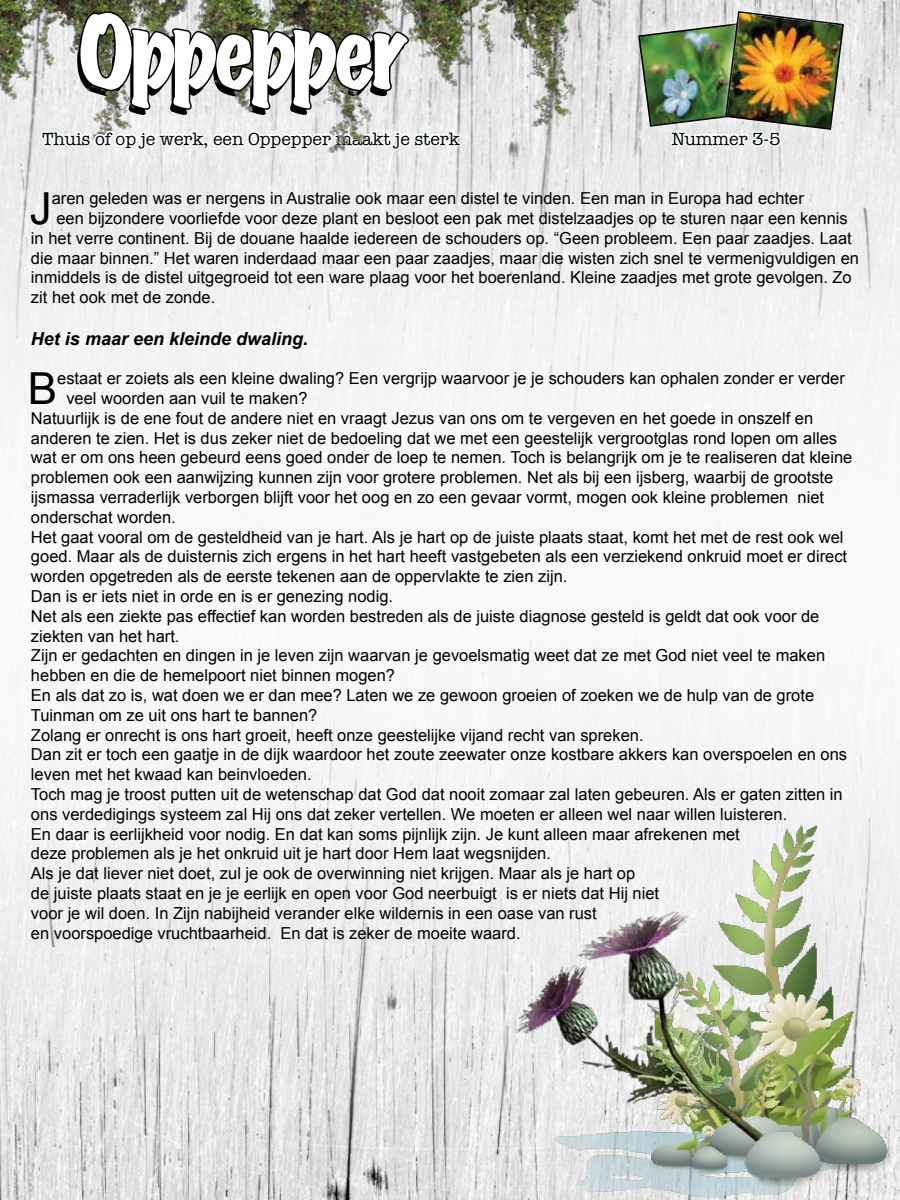
<style>
.page{position:relative;width:900px;height:1200px;background:#fff}
.page>*{position:absolute;margin:0;border:0;box-sizing:border-box;transform-origin:0 0}
.t1{font:expanded 90px "Marker Felt";letter-spacing:-.07em;color:#fff}
.t2{font:44.1px "Arial";color:#000}
.t3{font:18px "American Typewriter";color:#000}
.t4{font:italic 700 18px "Arial";color:#000}
.t5{font:16.5px "Arial";color:#000}
</style>
<div class="page">
<img style="left:0;top:117px;width:900px;height:1083px">
<img style="left:517px;top:813px;width:378px;height:384px">
<img style="left:0;top:0;width:69px;height:145px">
<img style="left:468px;top:0;width:160px;height:133px">
<svg style="left:39px;top:123px;width:424px;height:41px"></svg>
<img style="left:628px;top:0;width:227px;height:216px">
<img style="left:69px;top:0;width:399px;height:159px">
<svg style="left:78px;top:10px;width:331px;height:102px;background:#8c8e84"></svg>
<img style="left:517px;top:911px;width:288px;height:256px">
<img style="left:741px;top:1133px;width:88px;height:57px">
<h1 class="t1" style="left:78px;top:-14px;width:331px">Oppepper</h1>
<p class="t3" style="left:42px;top:125px;width:419px">Thuis of op je werk, een Oppepper maakt je sterk</p>
<p class="t3" style="left:671px;top:125px;width:111px">Nummer 3-5</p>
<h2 class="t2" style="left:30px;top:180px;width:24px">J</h2>
<p class="t5" style="left:52px;top:188px;width:754px">aren geleden was er nergens in Australie ook maar een distel te vinden. Een man in Europa had echter</p>
<p class="t5" style="left:56px;top:207px;width:793px">een bijzondere voorliefde voor deze plant en besloot een pak met distelzaadjes op te sturen naar een kennis</p>
<p class="t5" style="left:31px;top:227px;width:822px">in het verre continent. Bij de douane haalde iedereen de schouders op. “Geen probleem. Een paar zaadjes. Laat</p>
<p class="t5" style="left:31px;top:247px;width:830px">die maar binnen.” Het waren inderdaad maar een paar zaadjes, maar die wisten zich snel te vermenigvuldigen en</p>
<p class="t5" style="left:31px;top:267px;width:822px">inmiddels is de distel uitgegroeid tot een ware plaag voor het boerenland. Kleine zaadjes met grote gevolgen. Zo</p>
<p class="t5" style="left:31px;top:287px;width:186px">zit het ook met de zonde.</p>
<p class="t4" style="left:31px;top:327px;width:279px">Het is maar een kleinde dwaling.</p>
<h2 class="t2" style="left:28px;top:360px;width:31px">B</h2>
<p class="t5" style="left:57px;top:368px;width:789px">estaat er zoiets als een kleine dwaling? Een vergrijp waarvoor je je schouders kan ophalen zonder er verder</p>
<p class="t5" style="left:66px;top:387px;width:243px">veel woorden aan vuil te maken?</p>
<p class="t5" style="left:31px;top:407px;width:784px">Natuurlijk is de ene fout de andere niet en vraagt Jezus van ons om te vergeven en het goede in onszelf en</p>
<p class="t5" style="left:31px;top:427px;width:808px">anderen te zien. Het is dus zeker niet de bedoeling dat we met een geestelijk vergrootglas rond lopen om alles</p>
<p class="t5" style="left:31px;top:447px;width:823px">wat er om ons heen gebeurd eens goed onder de loep te nemen. Toch is belangrijk om je te realiseren dat kleine</p>
<p class="t5" style="left:31px;top:467px;width:804px">problemen ook een aanwijzing kunnen zijn voor grotere problemen. Net als bij een ijsberg, waarbij de grootste</p>
<p class="t5" style="left:31px;top:486px;width:795px">ijsmassa verraderlijk verborgen blijft voor het oog en zo een gevaar vormt, mogen ook kleine problemen niet</p>
<p class="t5" style="left:31px;top:506px;width:146px">onderschat worden.</p>
<p class="t5" style="left:31px;top:526px;width:814px">Het gaat vooral om de gesteldheid van je hart. Als je hart op de juiste plaats staat, komt het met de rest ook wel</p>
<p class="t5" style="left:31px;top:546px;width:818px">goed. Maar als de duisternis zich ergens in het hart heeft vastgebeten als een verziekend onkruid moet er direct</p>
<p class="t5" style="left:31px;top:566px;width:538px">worden opgetreden als de eerste tekenen aan de oppervlakte te zien zijn.</p>
<p class="t5" style="left:31px;top:585px;width:364px">Dan is er iets niet in orde en is er genezing nodig.</p>
<p class="t5" style="left:31px;top:605px;width:790px">Net als een ziekte pas effectief kan worden bestreden als de juiste diagnose gesteld is geldt dat ook voor de</p>
<p class="t5" style="left:31px;top:625px;width:150px">ziekten van het hart.</p>
<p class="t5" style="left:31px;top:645px;width:796px">Zijn er gedachten en dingen in je leven zijn waarvan je gevoelsmatig weet dat ze met God niet veel te maken</p>
<p class="t5" style="left:31px;top:665px;width:366px">hebben en die de hemelpoort niet binnen mogen?</p>
<p class="t5" style="left:31px;top:684px;width:785px">En als dat zo is, wat doen we er dan mee? Laten we ze gewoon groeien of zoeken we de hulp van de grote</p>
<p class="t5" style="left:31px;top:704px;width:288px">Tuinman om ze uit ons hart te bannen?</p>
<p class="t5" style="left:31px;top:724px;width:614px">Zolang er onrecht is ons hart groeit, heeft onze geestelijke vijand recht van spreken.</p>
<p class="t5" style="left:31px;top:744px;width:818px">Dan zit er toch een gaatje in de dijk waardoor het zoute zeewater onze kostbare akkers kan overspoelen en ons</p>
<p class="t5" style="left:31px;top:764px;width:282px">leven met het kwaad kan beinvloeden.</p>
<p class="t5" style="left:31px;top:783px;width:813px">Toch mag je troost putten uit de wetenschap dat God dat nooit zomaar zal laten gebeuren. Als er gaten zitten in</p>
<p class="t5" style="left:31px;top:803px;width:758px">ons verdedigings systeem zal Hij ons dat zeker vertellen. We moeten er alleen wel naar willen luisteren.</p>
<p class="t5" style="left:31px;top:823px;width:710px">En daar is eerlijkheid voor nodig. En dat kan soms pijnlijk zijn. Je kunt alleen maar afrekenen met</p>
<p class="t5" style="left:31px;top:843px;width:521px">deze problemen als je het onkruid uit je hart door Hem laat wegsnijden.</p>
<p class="t5" style="left:31px;top:863px;width:606px">Als je dat liever niet doet, zul je ook de overwinning niet krijgen. Maar als je hart op</p>
<p class="t5" style="left:31px;top:882px;width:630px">de juiste plaats staat en je je eerlijk en open voor God neerbuigt is er niets dat Hij niet</p>
<p class="t5" style="left:31px;top:902px;width:567px">voor je wil doen. In Zijn nabijheid verander elke wildernis in een oase van rust</p>
<p class="t5" style="left:31px;top:922px;width:491px">en voorspoedige vruchtbaarheid. En dat is zeker de moeite waard.</p>
</div>
